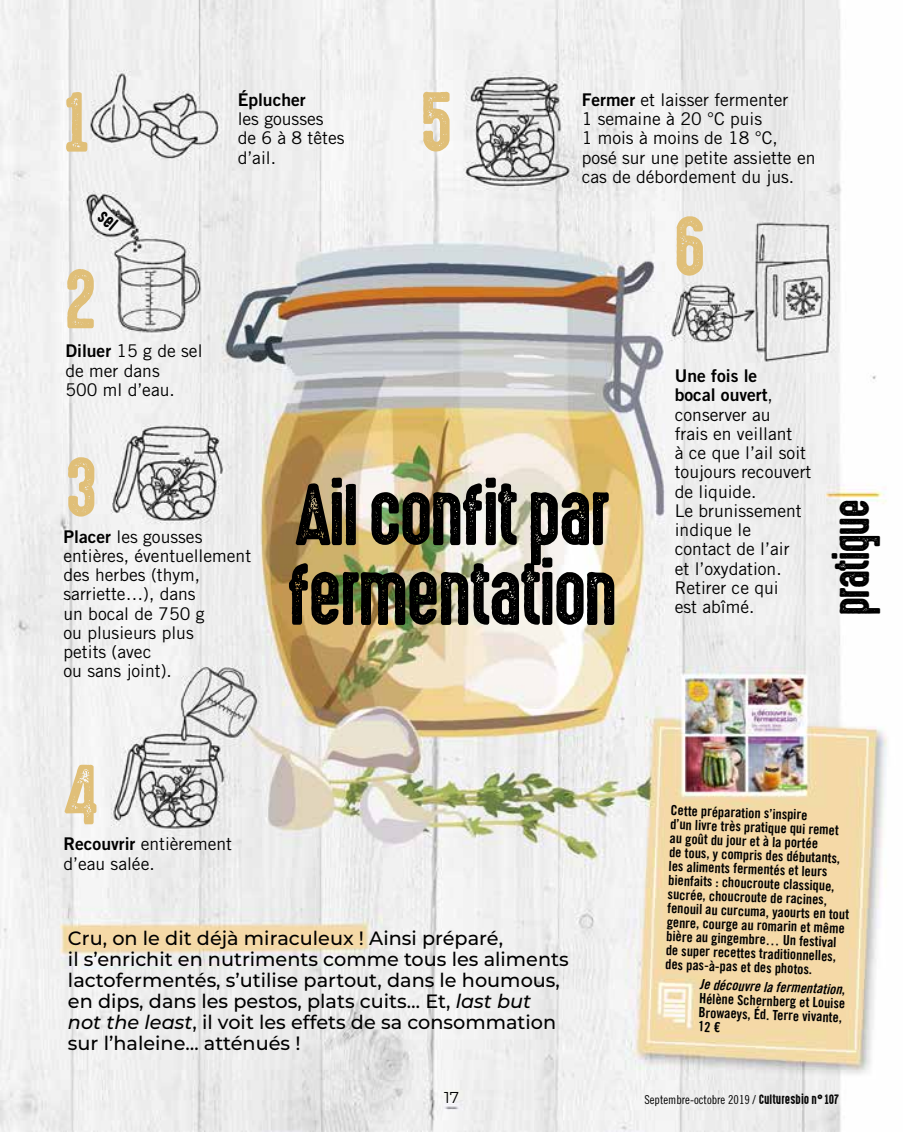
<style>
.page{position:relative;width:903px;height:1132px;background:#fff}
.page>*{position:absolute;margin:0;border:0;box-sizing:border-box;transform-origin:0 0}
.t1{font:78.92px/79.8px "High Voltage Rough";letter-spacing:-.05em;color:#000}
.t2{font:76.48px "High Voltage Rough";color:#e0bf78}
.t3{font:43.75px "High Voltage Rough";letter-spacing:-.05em;color:#000}
.t4{font:500 19.25px/21px "Montserrat";color:#000}
.t5{font:17.5px/19.2px "Trade Gothic LT Std";color:#000}
.t6{font:17.5px/19.2px "Trade Gothic LT Std Bd 2";color:#000}
.t7{font:15.75px "Montserrat";color:#000}
.t8{font:14px/14px "Trade Gothic LT Std Bd Cn 20";color:#000}
.t9{font:14px "Trade Gothic LT Std Bd Cn 20 Obl";color:#000}
.t10{font:12.25px "Trade Gothic LT Std Cn 18";color:#000}
.s1{font-family:"Trade Gothic LT Std Bd 2"}
.s2{font-family:"Trade Gothic LT Std"}
.s3{font-style:italic}
.s4{font-family:"Trade Gothic LT Std Bd Cn 20"}
.s5{font-family:"High Voltage Rough"}
</style>
<div class="page">
<img style="left:0;top:0;width:887px;height:1131px">
<svg style="left:97px;top:210px;width:22px;height:21px"></svg>
<h2 class="t2" style="left:62px;top:80px;width:29px">1</h2>
<h2 class="t2" style="left:64px;top:257px;width:34px">2</h2>
<p class="t6" style="left:238px;top:89px;width:70px">Éplucher</p>
<p class="t5" style="left:238px;top:109px;width:108px">les gousses de 6 à 8 têtes d’ail.</p>
<h2 class="t2" style="left:419px;top:80px;width:35px">5</h2>
<p class="t5" style="left:582px;top:90px;width:235px"><span class="s1">Fermer</span> et laisser fermenter<br>1 semaine à 20 °C puis<br>1 mois à moins de 18 °C, posé sur une petite assiette en cas de débordement du jus.</p>
<h2 class="t2" style="left:673px;top:204px;width:35px">6</h2>
<p class="t5" style="left:65px;top:341px;width:139px"><span class="s1">Diluer</span> 15 g de sel de mer dans<br>500 ml d’eau.</p>
<h2 class="t2" style="left:65px;top:445px;width:34px">3</h2>
<p class="t5" style="left:64px;top:526px;width:189px"><span class="s1">Placer</span> les gousses entières, éventuellement des herbes (thym, sarriette…), dans<br>un bocal de 750 g<br>ou plusieurs plus<br>petits (avec<br>ou sans joint).</p>
<h1 class="t1" style="left:287px;top:478px;width:333px">Ail confitpar fermentation</h1>
<p class="t6" style="left:675px;top:366px;width:100px">Une fois le bocal ouvert<span class="s2">,</span></p>
<p class="t5" style="left:675px;top:404px;width:138px">conserver au<br>frais en veillant<br>à ce que l’ail soit toujours recouvert de liquide.<br>Le brunissement indique le contact de l’air<br>et l’oxydation.<br>Retirer ce qui<br>est abîmé.</p>
<h3 class="t3" style="left:828px;top:616px;width:119px;rotate:-90deg">pratique</h3>
<h2 class="t2" style="left:63px;top:752px;width:37px">4</h2>
<p class="t5" style="left:63px;top:834px;width:170px"><span class="s1">Recouvrir</span> entièrement d’eau salée.</p>
<p class="t4" style="left:68px;top:926px;width:502px">Cru, on le dit déjà miraculeux ! Ainsi préparé,<br>il s’enrichit en nutriments comme tous les aliments lactofermentés, s’utilise partout, dans le houmous, en dips, dans les pestos, plats cuits… Et, <span class="s3">last but not the least</span>, il voit les effets de sa consommation sur l’haleine… atténués !</p>
<p class="t8" style="left:671px;top:802px;width:183px;rotate:2deg">Cette préparation s’inspire<br>d’un livre très pratique qui remet au goût du jour et à la portée<br>de tous, y compris des débutants, les aliments fermentés et leurs bienfaits : choucroute classique, sucrée, choucroute de racines, fenouil au curcuma, yaourts en tout genre, courge au romarin et même bière au gingembre… Un festival de super recettes traditionnelles, des pas-à-pas et des photos.</p>
<p class="t9" style="left:700px;top:975px;width:147px;rotate:2deg">Je découvre la fermentation<span class="s4">,</span></p>
<p class="t8" style="left:699px;top:990px;width:148px;rotate:2deg">Hélène Schernberg et Louise<br>Browaeys, Éd. Terre vivante,<br>12 €</p>
<p class="t7" style="left:444px;top:1086px;width:16px">17</p>
<p class="t10" style="left:644px;top:1091px;width:196px">Septembre-octobre 2019 / <span class="s5">Culturesbio n° 107</span></p>
</div>
